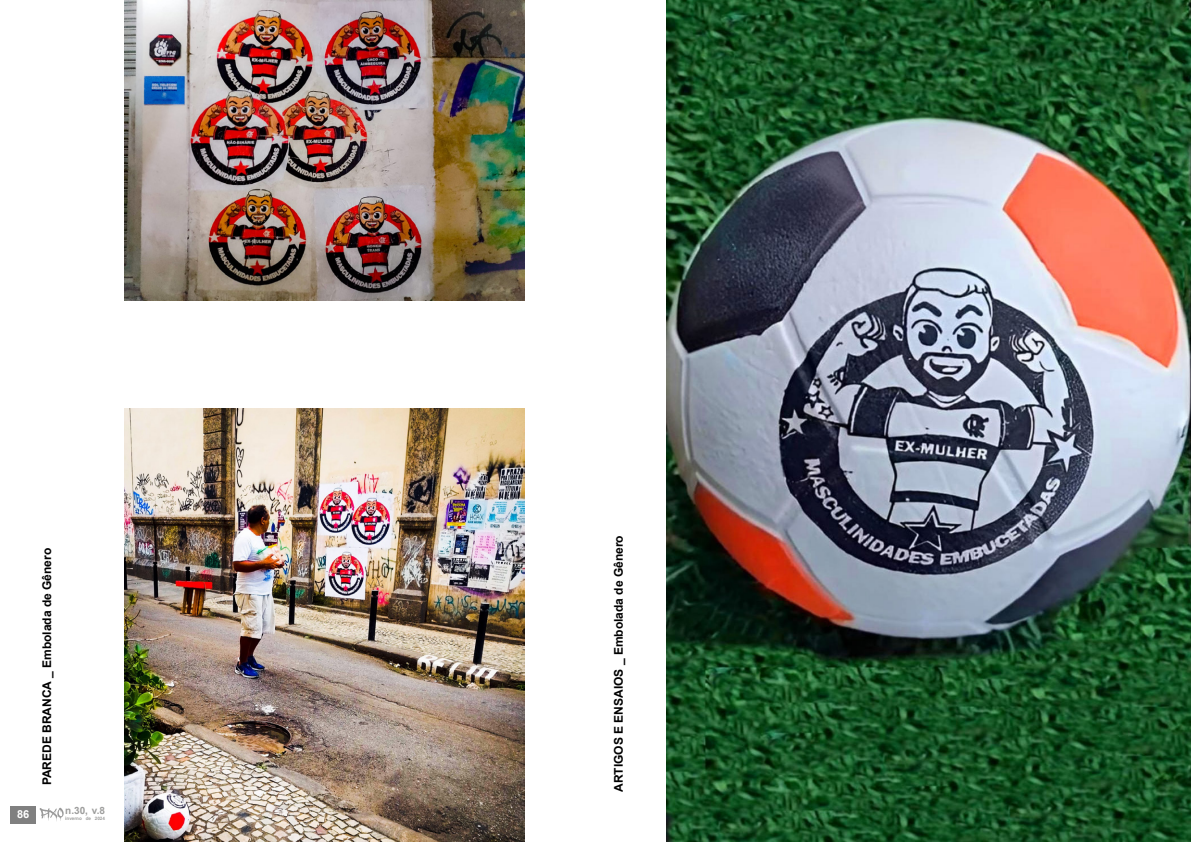
<style>
.page{position:relative;width:1191px;height:842px;background:#fff}
.page>*{position:absolute;margin:0;border:0;box-sizing:border-box;transform-origin:0 0}
.t1{font:700 12px "Arial";color:#000}
.t2{font:700 11px "Arial";color:#fff}
.t3{font:700 10px "Arial";color:#9d9d9c}
.t4{font:700 4.6px "Arial";color:#9d9d9c}
</style>
<div class="page">
<img style="left:124px;top:0;width:400px;height:300px">
<img style="left:124px;top:408px;width:400px;height:434px">
<img style="left:666px;top:0;width:525px;height:842px">
<div style="left:11px;top:806px;width:25px;height:17px;background:#808080"></div>
<svg style="left:40px;top:808px;width:24px;height:13px"></svg>
<p class="t1" style="left:39px;top:785px;width:239px;rotate:-90deg">PAREDE BRANCA _ Embolada de Gênero</p>
<p class="t2" style="left:17px;top:807px;width:14px">86</p>
<p class="t3" style="left:65px;top:804px;width:41px">n.30, v.8</p>
<p class="t4" style="left:65px;top:815px;width:41px">inverno de 2024</p>
<p class="t1" style="left:610px;top:792px;width:258px;rotate:-90deg">ARTIGOS E ENSAIOS _ Embolada de Gênero</p>
</div>
